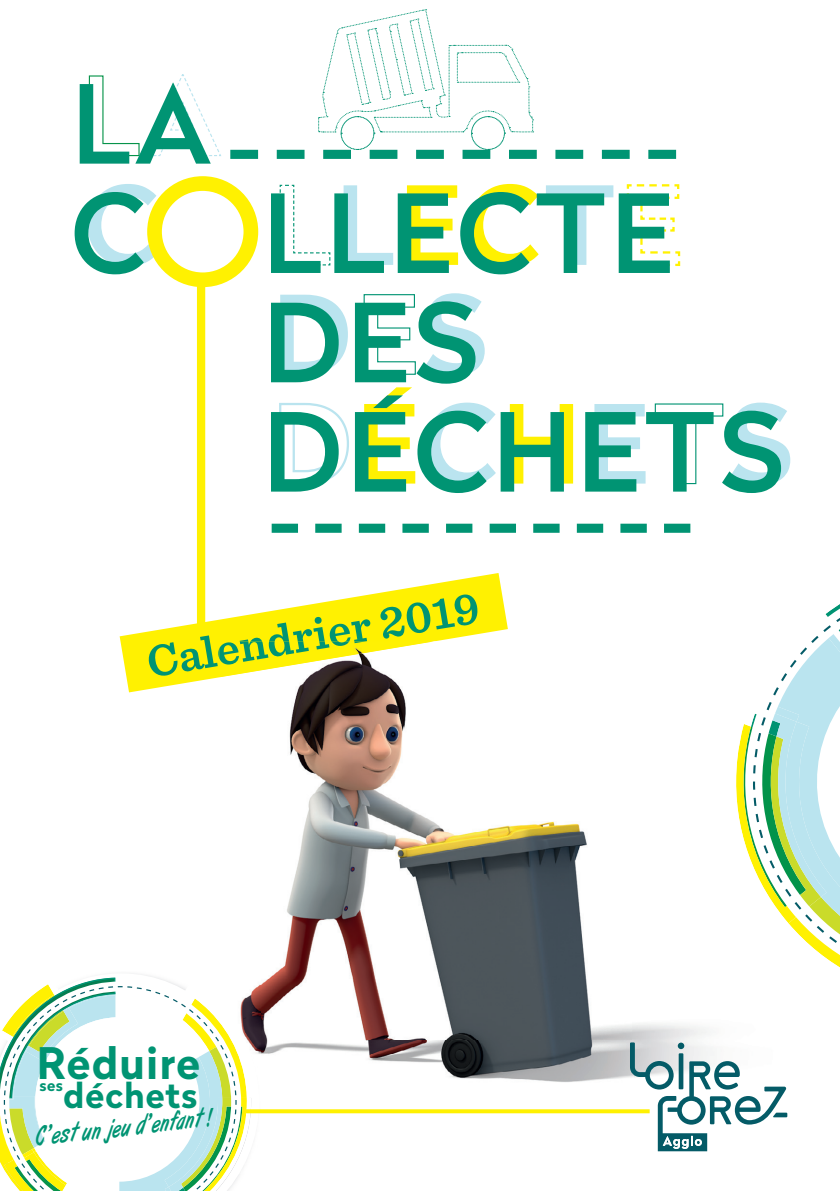
<style>
.page{position:relative;width:840px;height:1191px;background:#fff}
.page>*{position:absolute;margin:0;border:0;box-sizing:border-box;transform-origin:0 0}
.t1{font:500 108.2px "Radikal W03";letter-spacing:.04em;color:#009473}
.t2{font:600 46px "Sentinel";color:#009473}
.t3{font:700 43.4px "Radikal W03";letter-spacing:.025em;color:#009473}
.t4{font:700 34.6px "Radikal W03";letter-spacing:.025em;color:#009473}
.t5{font:26px "Art Brush";color:#009473;scale:.74 1}
.t6{font:700 15.2px "Radikal W03";color:#009473}
</style>
<div class="page">
<svg style="left:88px;top:74px;width:133px;height:83px"></svg>
<svg style="left:594px;top:402px;width:195px;height:83px"></svg>
<svg style="left:509px;top:404px;width:63px;height:79px"></svg>
<svg style="left:426px;top:402px;width:69px;height:83px"></svg>
<svg style="left:364px;top:387px;width:51px;height:96px"></svg>
<svg style="left:279px;top:403px;width:70px;height:82px"></svg>
<svg style="left:426px;top:293px;width:58px;height:83px"></svg>
<svg style="left:363px;top:294px;width:53px;height:81px"></svg>
<svg style="left:280px;top:295px;width:68px;height:79px"></svg>
<svg style="left:626px;top:184px;width:55px;height:83px"></svg>
<svg style="left:546px;top:185px;width:67px;height:80px"></svg>
<svg style="left:406px;top:184px;width:132px;height:82px"></svg>
<svg style="left:343px;top:185px;width:50px;height:80px"></svg>
<svg style="left:279px;top:184px;width:52px;height:82px"></svg>
<svg style="left:87px;top:184px;width:70px;height:82px"></svg>
<svg style="left:271px;top:523px;width:419px;height:10px"></svg>
<div style="left:147px;top:176px;width:111px;height:111px;border:15px solid #fff101;border-radius:50%"></div>
<svg style="left:230px;top:9px;width:445px;height:150px"></svg>
<div style="left:197px;top:282px;width:8px;height:396px;background:#fff101"></div>
<svg style="left:120px;top:573px;width:387px;height:119px;fill:#fff101"></svg>
<img style="left:219px;top:641px;width:413px;height:399px">
<img style="left:632px;top:1024px;width:156px;height:128px">
<img style="left:260px;top:1040px;width:373px;height:112px">
<img style="left:219px;top:641px;width:214px;height:36px">
<img style="left:219px;top:641px;width:150px;height:25px">
<svg style="left:629px;top:1042px;width:157px;height:109px"></svg>
<img style="left:219px;top:971px;width:41px;height:143px">
<svg style="left:0;top:975px;width:259px;height:203px"></svg>
<svg style="left:3px;top:985px;width:234px;height:206px"></svg>
<svg style="left:245px;top:1109px;width:404px;height:4px;background:#fef113"></svg>
<svg style="left:736px;top:605px;width:103px;height:362px"></svg>
<p class="t1" style="left:71px;top:46px;width:142px">LA</p>
<p class="t1" style="left:71px;top:155px;width:603px">C LLECTE</p>
<p class="t1" style="left:262px;top:265px;width:217px">DES</p>
<p class="t1" style="left:262px;top:374px;width:522px">DÉCHETS</p>
<p class="t2" style="left:141px;top:626px;width:338px;rotate:-9deg">Calendrier 2019</p>
<p class="t3" style="left:37px;top:1031px;width:165px">Réduire</p>
<p class="t6" style="left:40px;top:1074px;width:25px">ses</p>
<p class="t4" style="left:63px;top:1070px;width:135px">déchets</p>
<p class="t5" style="left:34px;top:1123px;width:241px;rotate:-7deg">C’est un jeu d’enfant !</p>
</div>
